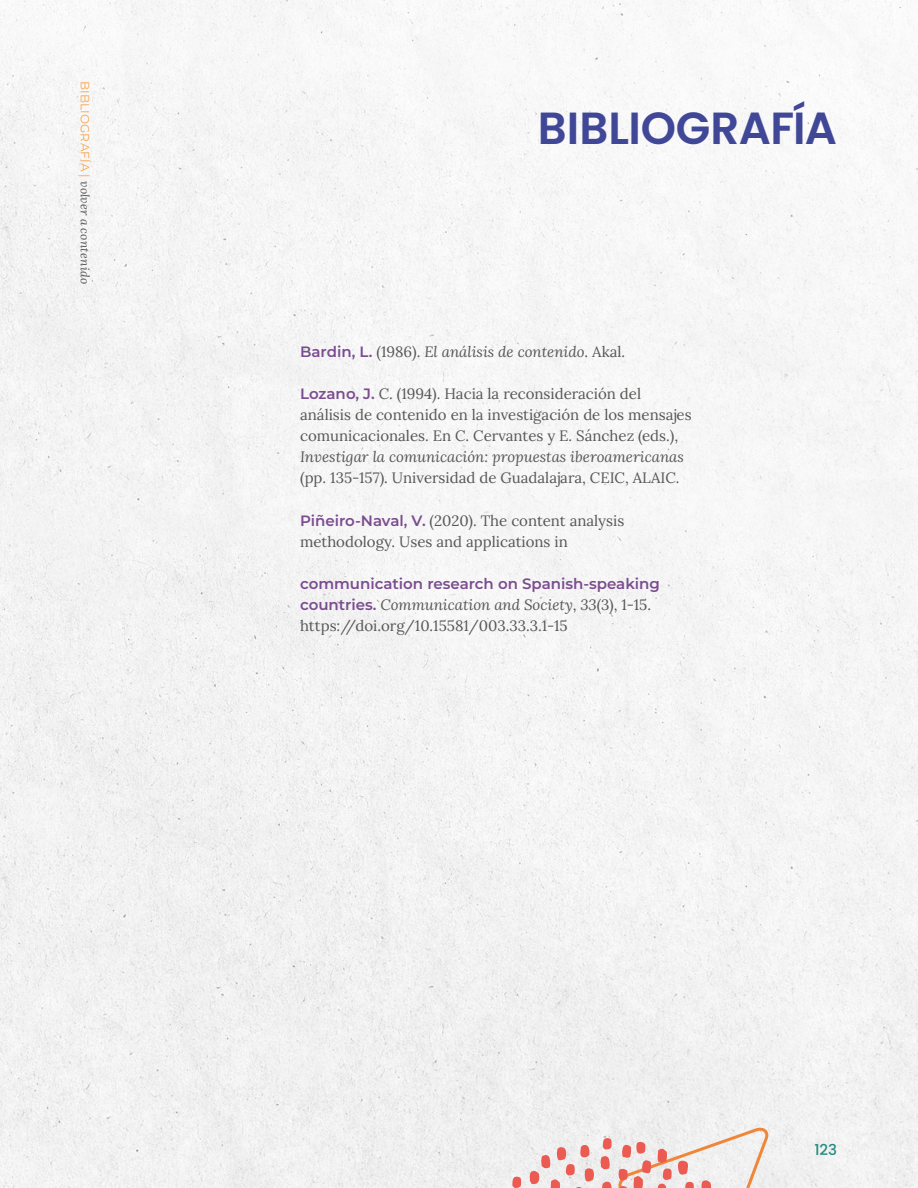
<style>
.page{position:relative;width:918px;height:1188px;background:#f4f4f4}
.page>*{position:absolute;margin:0;border:0;box-sizing:border-box;transform-origin:0 0}
.t1{font:600 45px "Poppins";letter-spacing:-.005em;color:#414797}
.t2{font:15px/21px "Lora";color:#575756}
.t3{font:italic 15px "Lora";color:#575756}
.t4{font:600 15px "Montserrat";color:#7b4c90}
.t5{font:500 15px "Poppins";color:#268c81}
.t6{font:italic 12px "Lora";letter-spacing:.02em;color:#575756}
.s1{font-family:"Montserrat";font-style:normal;color:#f6a751}
.s2{font-family:"Montserrat";font-weight:600;font-style:normal;color:#7b4c90}
.s3{font-style:normal}
.s4{font-family:"Montserrat";font-weight:600;color:#7b4c90}
.s5{font-style:italic}
</style>
<div class="page">
<svg style="left:602px;top:1182px;width:10px;height:6px"></svg>
<svg style="left:600px;top:1156px;width:10px;height:13px"></svg>
<svg style="left:603px;top:1138px;width:9px;height:12px"></svg>
<svg style="left:512px;top:1177px;width:9px;height:11px"></svg>
<svg style="left:529px;top:1144px;width:65px;height:44px"></svg>
<svg style="left:618px;top:1127px;width:155px;height:61px"></svg>
<p class="t6" style="left:93px;top:81px;width:205px;rotate:90deg"><span class="s1">BIBLIOGRAFÍA |</span> volver a contenido</p>
<h1 class="t1" style="left:538px;top:102px;width:301px">BIBLIOGRAFÍA</h1>
<p class="t3" style="left:300px;top:342px;width:327px"><span class="s2">Bardin, L.</span> <span class="s3">(1986).</span> El análisis de contenido<span class="s3">. Akal.</span></p>
<p class="t2" style="left:300px;top:383px;width:393px"><span class="s4">Lozano, J.</span> C. (1994). Hacia la reconsideración del análisis de contenido en la investigación de los mensajes comunicacionales. En C. Cervantes y E. Sánchez (eds.),</p>
<p class="t3" style="left:300px;top:447px;width:385px">Investigar la comunicación: propuestas iberoamericanas</p>
<p class="t2" style="left:300px;top:467px;width:381px">(pp. 135-157). Universidad de Guadalajara, CEIC, ALAIC.</p>
<p class="t2" style="left:300px;top:509px;width:326px"><span class="s4">Piñeiro-Naval, V.</span> (2020). The content analysis methodology. Uses and applications in</p>
<p class="t4" style="left:300px;top:573px;width:361px">communication research on Spanish-speaking</p>
<p class="t2" style="left:300px;top:593px;width:353px"><span class="s4">countries.</span> <span class="s5">Communication and Society</span>, <span class="s5">33</span>(3), 1-15. https://doi.org/10.15581/003.33.3.1-15</p>
<p class="t5" style="left:814px;top:1142px;width:24px">123</p>
</div>
